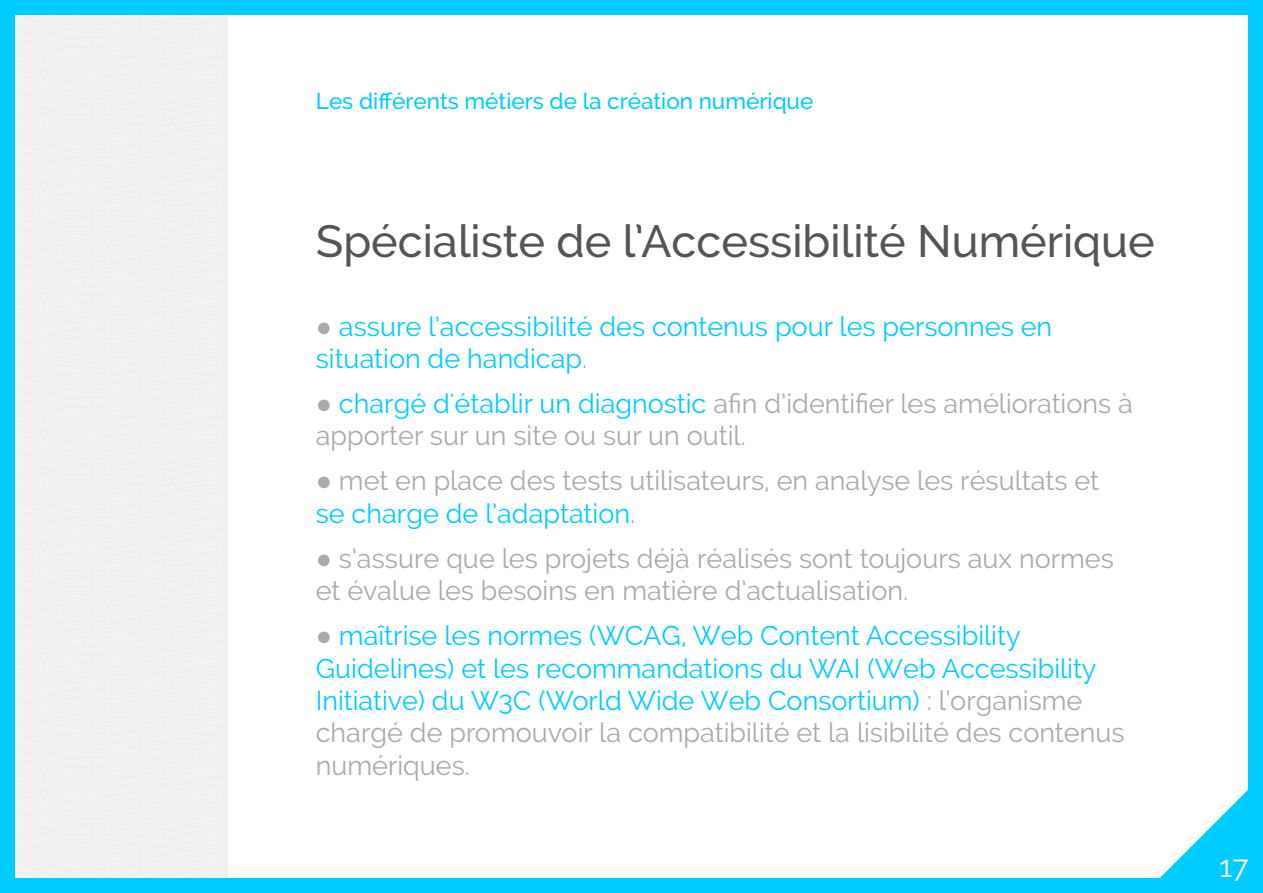
<style>
.page{position:relative;width:1263px;height:893px;background:#fff}
.page>*{position:absolute;margin:0;border:0;box-sizing:border-box;transform-origin:0 0}
.t1{font:500 45px "Raleway";color:#555556}
.t2{font:30px "Raleway";color:#fff}
.t3{font:27px/32.4px "Raleway";color:#0cf}
.t4{font:27px/32.4px "Raleway";color:#acabac}
.t5{font:500 22.5px "Raleway";color:#0cf}
.s1{font-family:"Arial";color:#acabac}
.s2{color:#acabac}
.s3{font-family:"Arial"}
.s4{color:#0cf}
</style>
<div class="page">
<div style="left:0;top:0;width:1263px;height:893px;border:15px solid #0cf"></div>
<svg style="left:1145px;top:775px;width:118px;height:118px"></svg>
<p class="t5" style="left:316px;top:88px;width:499px">Les différents métiers de la création numérique</p>
<h1 class="t1" style="left:316px;top:215px;width:841px">Spécialiste de l’Accessibilité Numérique</h1>
<p class="t3" style="left:316px;top:310px;width:738px"><span class="s1">●</span> assure l’accessibilité des contenus pour les personnes en situation de handicap<span class="s2">.</span></p>
<p class="t4" style="left:316px;top:387px;width:819px"><span class="s3">●</span> <span class="s4">chargé d'établir un diagnostic</span> afin d’identifier les améliorations à apporter sur un site ou sur un outil.</p>
<p class="t4" style="left:316px;top:465px;width:785px"><span class="s3">●</span> met en place des tests utilisateurs, en analyse les résultats et <span class="s4">se charge de l’adaptation</span>.</p>
<p class="t4" style="left:316px;top:542px;width:800px"><span class="s3">●</span> s’assure que les projets déjà réalisés sont toujours aux normes et évalue les besoins en matière d’actualisation.</p>
<p class="t3" style="left:316px;top:619px;width:810px"><span class="s1">●</span> maîtrise les normes (WCAG, Web Content Accessibility Guidelines) et les recommandations du WAI (Web Accessibility Initiative) du W3C (World Wide Web Consortium) <span class="s2">: l’organisme chargé de promouvoir la compatibilité et la lisibilité des contenus numériques.</span></p>
<p class="t2" style="left:1219px;top:849px;width:31px">17</p>
</div>
